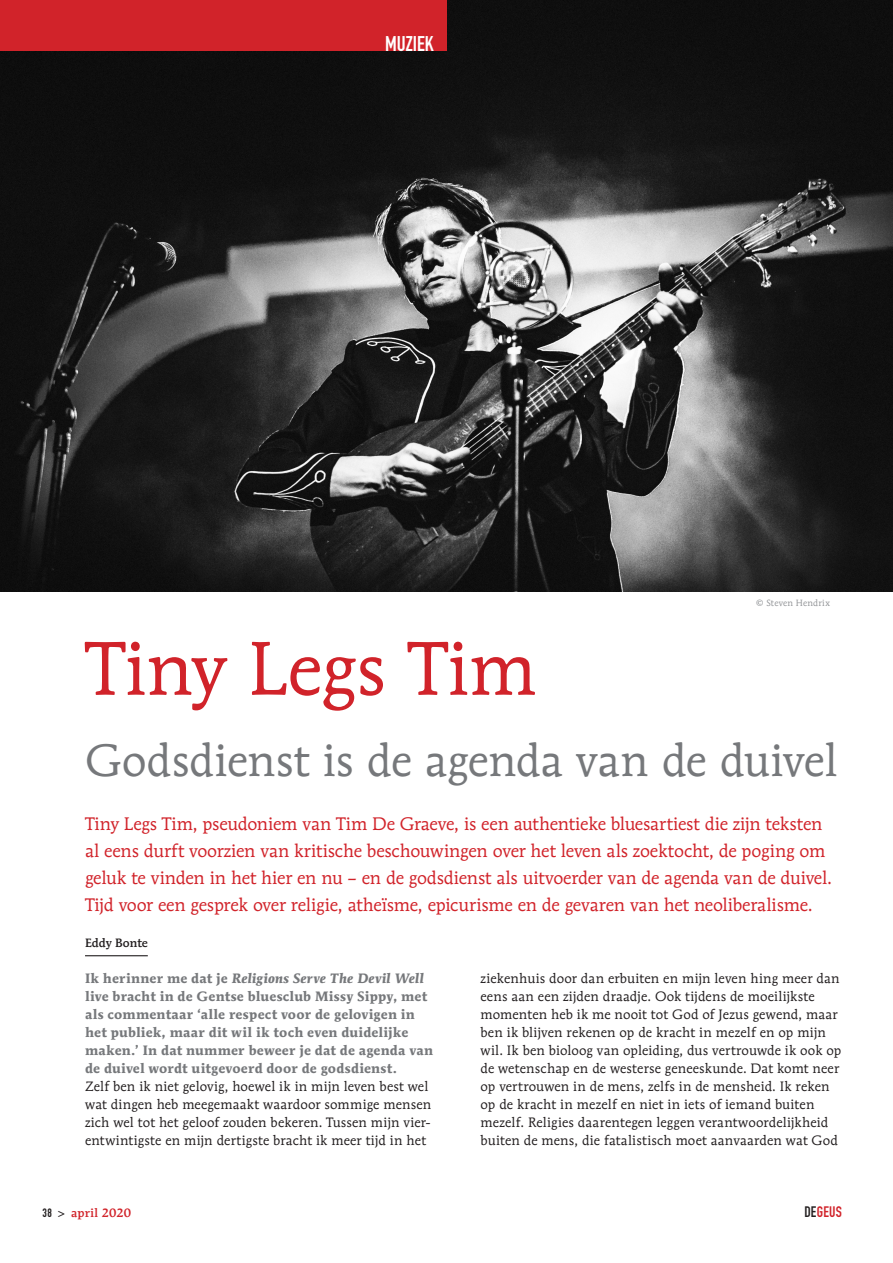
<style>
.page{position:relative;width:893px;height:1263px;background:#fff}
.page>*{position:absolute;margin:0;border:0;box-sizing:border-box;transform-origin:0 0}
.t1{font:75px "Mendoza Roman Std";letter-spacing:-.01em;color:#d1232a}
.t2{font:45px "Mendoza Roman Std";letter-spacing:-.005em;color:#76787b}
.t3{font:21px "DIN Engschrift Std";color:#fff}
.t4{font:18px/27px "Mendoza Roman Std";letter-spacing:-.01em;color:#d1232a}
.t5{font:15px "DIN Engschrift Std";letter-spacing:.015em;color:#d1232a}
.t6{font:13.5px/18px "Mendoza Roman Std";letter-spacing:.015em;color:#231f20}
.t7{font:700 13.5px/18px "Mendoza Roman Std";letter-spacing:.01em;color:#76787b}
.t8{font:500 12px "Mendoza Roman Std";letter-spacing:.015em;color:#d1232a}
.t9{font:500 12px "Mendoza Roman Std";color:#231f20}
.t10{font:9px "Mendoza Roman Std";letter-spacing:.02em;color:#939598}
.s1{font-style:italic}
.s2{font-family:"DIN Engschrift Std";font-weight:400;color:#231f20}
.s3{color:#231f20}
</style>
<div class="page">
<hr style="left:85px;top:955px;width:63px;height:1px;background:#231f20">
<img style="left:0;top:0;width:893px;height:591px">
<div style="left:0;top:0;width:446px;height:51px;background:#d1232a"></div>
<h3 class="t3" style="left:385px;top:31px;width:50px">MUZIEK</h3>
<p class="t10" style="left:756px;top:598px;width:75px">© Steven Hendrix</p>
<h1 class="t1" style="left:85px;top:622px;width:453px">Tiny Legs Tim</h1>
<h2 class="t2" style="left:85px;top:732px;width:754px">Godsdienst is de agenda van de duivel</h2>
<p class="t4" style="left:85px;top:810px;width:749px">Tiny Legs Tim, pseudoniem van Tim De Graeve, is een authentieke bluesartiest die zijn teksten al eens durft voorzien van kritische beschouwingen over het leven als zoektocht, de poging om geluk te vinden in het hier en nu – en de godsdienst als uitvoerder van de agenda van de duivel.<br>Tijd voor een gesprek over religie, atheïsme, epicurisme en de gevaren van het neoliberalisme.</p>
<p class="t9" style="left:85px;top:935px;width:64px">Eddy Bonte</p>
<p class="t7" style="left:85px;top:969px;width:350px">Ik herinner me dat je <span class="s1">Religions Serve The Devil Well </span>live bracht in de Gentse bluesclub Missy Sippy, met als commentaar ‘alle respect voor de gelovigen in het publiek, maar dit wil ik toch even duidelijke maken.’ In dat nummer beweer je dat de agenda van de duivel wordt uitgevoerd door de godsdienst.</p>
<p class="t6" style="left:85px;top:1077px;width:348px">Zelf ben ik niet gelovig, hoewel ik in mijn leven best wel wat dingen heb meegemaakt waardoor sommige mensen zich wel tot het geloof zouden bekeren. Tussen mijn vier&shy;entwintigste en mijn dertigste bracht ik meer tijd in het</p>
<p class="t6" style="left:480px;top:969px;width:362px">ziekenhuis door dan erbuiten en mijn leven hing meer dan eens aan een zijden draadje. Ook tijdens de moeilijkste momenten heb ik me nooit tot God of Jezus gewend, maar ben ik blijven rekenen op de kracht in mezelf en op mijn wil. Ik ben bioloog van opleiding, dus vertrouwde ik ook op de wetenschap en de westerse geneeskunde. Dat komt neer op vertrouwen in de mens, zelfs in de mensheid. Ik reken op de kracht in mezelf en niet in iets of iemand buiten mezelf. Religies daarentegen leggen verantwoordelijkheid buiten de mens, die fatalistisch moet aanvaarden wat God</p>
<p class="t8" style="left:43px;top:1205px;width:90px"><span class="s2">38 &gt;</span> april 2020</p>
<p class="t5" style="left:804px;top:1203px;width:39px"><span class="s3">DE</span>GEUS</p>
</div>
